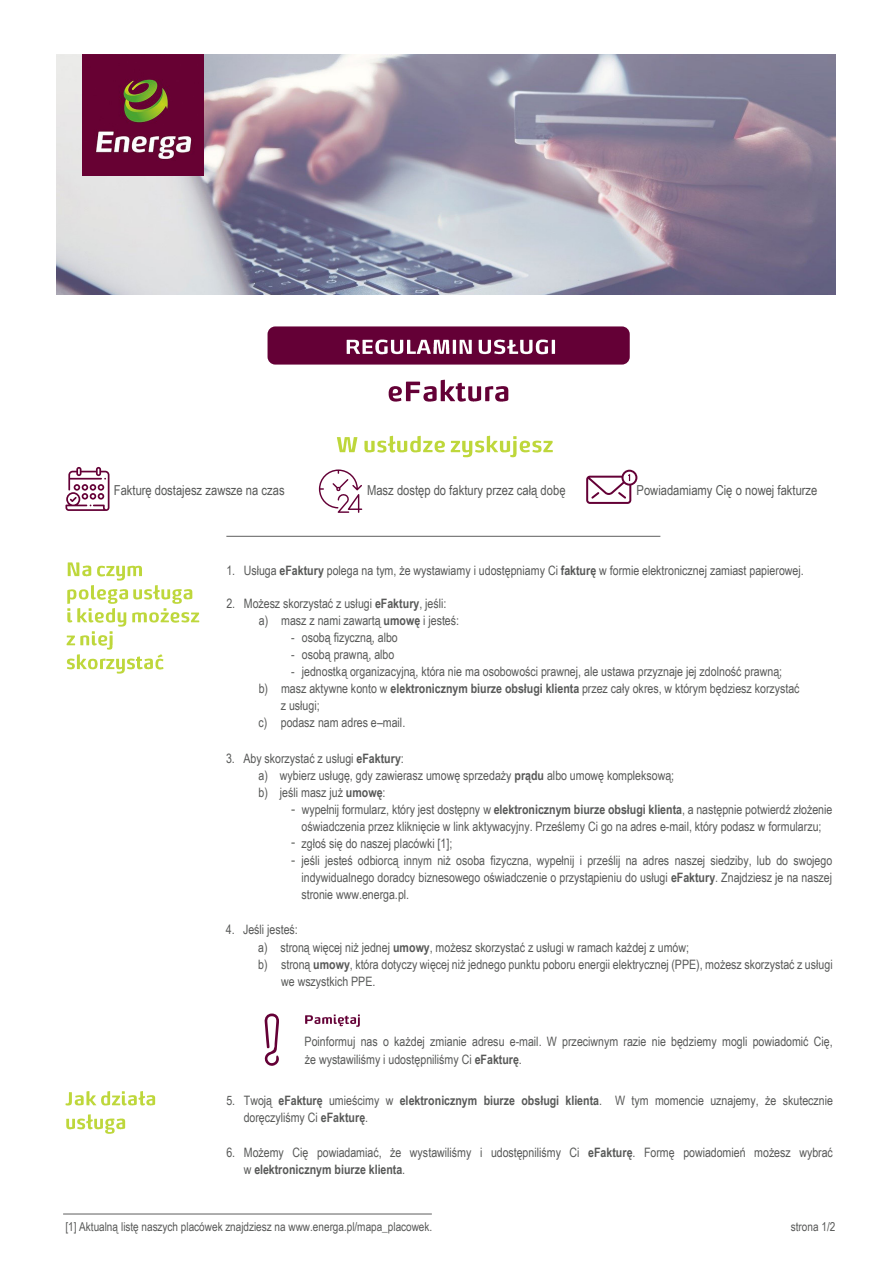
<style>
.page{position:relative;width:893px;height:1263px;background:#fff}
.page>*{position:absolute;margin:0;border:0;box-sizing:border-box;transform-origin:0 0}
.t1{font:16.5px "Agency FB";color:#4f524e}
.t2{font:13.65px "Arial Narrow";color:#585958}
.t3{font:12.9px/17.1px "Arial Narrow";color:#585958}
.t4{font:12.3px "Arial Narrow";color:#585958}
.s1{font-weight:700}
</style>
<div class="page">
<img style="left:305px;top:1014px;width:55px;height:13px">
<img style="left:65px;top:1091px;width:32px;height:15px">
<img style="left:101px;top:1091px;width:55px;height:15px">
<img style="left:66px;top:1114px;width:60px;height:19px">
<img style="left:388px;top:379px;width:121px;height:23px">
<img style="left:337px;top:437px;width:21px;height:16px">
<img style="left:364px;top:435px;width:81px;height:18px">
<img style="left:450px;top:435px;width:103px;height:23px">
<div style="left:268px;top:326px;width:362px;height:39px;background:#640036;border-radius:8px"></div>
<img style="left:346px;top:339px;width:126px;height:16px">
<img style="left:478px;top:339px;width:78px;height:16px">
<hr style="left:226px;top:536px;width:434px;height:1px;background:#5e5e5e">
<img style="left:67px;top:562px;width:25px;height:15px">
<img style="left:97px;top:565px;width:45px;height:15px">
<img style="left:67px;top:580px;width:62px;height:23px">
<img style="left:133px;top:585px;width:60px;height:18px">
<img style="left:67px;top:603px;width:6px;height:20px">
<img style="left:77px;top:603px;width:50px;height:24px">
<img style="left:132px;top:603px;width:68px;height:20px">
<img style="left:66px;top:635px;width:10px;height:11px">
<img style="left:80px;top:631px;width:33px;height:19px">
<img style="left:66px;top:654px;width:98px;height:19px">
<hr style="left:63px;top:1213px;width:369px;height:1px;background:#5e5e5e">
<img style="left:56px;top:54px;width:780px;height:241px">
<img style="left:82px;top:54px;width:121px;height:121px">
<svg style="left:319px;top:469px;width:43px;height:44px"></svg>
<svg style="left:65px;top:467px;width:44px;height:44px"></svg>
<svg style="left:586px;top:470px;width:51px;height:34px"></svg>
<svg style="left:264px;top:1013px;width:15px;height:53px"></svg>
<p class="t2" style="left:114px;top:480px;width:172px">Fakturę dostajesz zawsze na czas</p>
<p class="t2" style="left:367px;top:480px;width:200px">Masz dostęp do faktury przez całą dobę</p>
<p class="t2" style="left:637px;top:480px;width:182px">Powiadamiamy Cię o nowej fakturze</p>
<p class="t3" style="left:226px;top:561px;width:579px">1. Usługa <span class="s1">eFaktury</span> polega na tym, że wystawiamy i udostępniamy Ci <span class="s1">fakturę</span> w formie elektronicznej zamiast papierowej.</p>
<p class="t3" style="left:259px;top:594px;width:202px;text-indent:-32px">2. Możesz skorzystać z usługi <span class="s1">eFaktury</span>, jeśli: a) masz z nami zawartą <span class="s1">umowę</span> i jesteś:</p>
<p class="t3" style="left:291px;top:628px;width:108px">- osobą fizyczną, albo</p>
<p class="t3" style="left:291px;top:645px;width:105px">- osobą prawną, albo</p>
<p class="t3" style="left:291px;top:662px;width:493px">- jednostką organizacyjną, która nie ma osobowości prawnej, ale ustawa przyznaje jej zdolność prawną;</p>
<p class="t3" style="left:259px;top:680px;width:542px">b) masz aktywne konto w <span class="s1">elektronicznym biurze obsługi klienta</span> przez cały okres, w którym będziesz korzystać</p>
<p class="t3" style="left:281px;top:697px;width:40px">z usługi;</p>
<p class="t3" style="left:259px;top:714px;width:148px">c) podasz nam adres e–mail.</p>
<p class="t3" style="left:226px;top:749px;width:179px">3. Aby skorzystać z usługi <span class="s1">eFaktury</span>:</p>
<p class="t3" style="left:259px;top:766px;width:417px">a) wybierz usługę, gdy zawierasz umowę sprzedaży <span class="s1">prądu</span> albo umowę kompleksową;</p>
<p class="t3" style="left:259px;top:783px;width:128px">b) jeśli masz już <span class="s1">umowę</span>:</p>
<p class="t3" style="left:291px;top:800px;width:543px">d)wypełnij formularz, który jest dostępny w <span class="s1">elektronicznym biurze obsługi klienta</span>, a następnie potwierdź złożenie</p>
<p class="t3" style="left:302px;top:817px;width:521px">oświadczenia przez kliknięcie w link aktywacyjny. Prześlemy Ci go na adres e-mail, który podasz w formularzu;</p>
<p class="t3" style="left:291px;top:834px;width:163px">e) zgłoś się do naszej placówki [1];</p>
<p class="t3" style="left:291px;top:851px;width:543px">f) jeśli jesteś odbiorcą innym niż osoba fizyczna, wypełnij i prześlij na adres naszej siedziby, lub do swojego</p>
<p class="t3" style="left:301px;top:868px;width:532px">indywidualnego doradcy biznesowego oświadczenie o przystąpieniu do usługi <span class="s1">eFaktury</span>. Znajdziesz je na naszej</p>
<p class="t3" style="left:301px;top:886px;width:109px">stronie www.energa.pl.</p>
<p class="t3" style="left:226px;top:921px;width:73px">4. Jeśli jesteś:</p>
<p class="t3" style="left:258px;top:938px;width:432px">a) stroną więcej niż jednej <span class="s1">umowy</span>, możesz skorzystać z usługi w ramach każdej z umów;</p>
<p class="t3" style="left:258px;top:955px;width:576px">b) stroną <span class="s1">umowy</span>, która dotyczy więcej niż jednego punktu poboru energii elektrycznej (PPE), możesz skorzystać z usługi</p>
<p class="t3" style="left:281px;top:972px;width:96px">we wszystkich PPE.</p>
<p class="t1" style="left:291px;top:799px;width:6px">-</p>
<p class="t1" style="left:291px;top:832px;width:6px">-</p>
<p class="t1" style="left:291px;top:850px;width:6px">-</p>
<p class="t3" style="left:305px;top:1033px;width:530px">Poinformuj nas o każdej zmianie adresu e-mail. W przeciwnym razie nie będziemy mogli powiadomić Cię, że wystawiliśmy i udostępniliśmy Ci <span class="s1">eFakturę</span>.</p>
<p class="t3" style="left:244px;top:1091px;width:591px;text-indent:-17px">5. Twoją <span class="s1">eFakturę</span> umieścimy w <span class="s1">elektronicznym biurze obsługi klienta</span>. W tym momencie uznajemy, że skutecznie doręczyliśmy Ci <span class="s1">eFakturę</span>.</p>
<p class="t3" style="left:244px;top:1144px;width:591px;text-indent:-17px">6. Możemy Cię powiadamiać, że wystawiliśmy i udostępniliśmy Ci <span class="s1">eFakturę</span>. Formę powiadomień możesz wybrać w <span class="s1">elektronicznym biurze klienta</span>.</p>
<p class="t4" style="left:65px;top:1218px;width:368px">[1] Aktualną listę naszych placówek znajdziesz na www.energa.pl/mapa_placowek.</p>
<p class="t4" style="left:791px;top:1217px;width:46px">strona 1/2</p>
</div>
